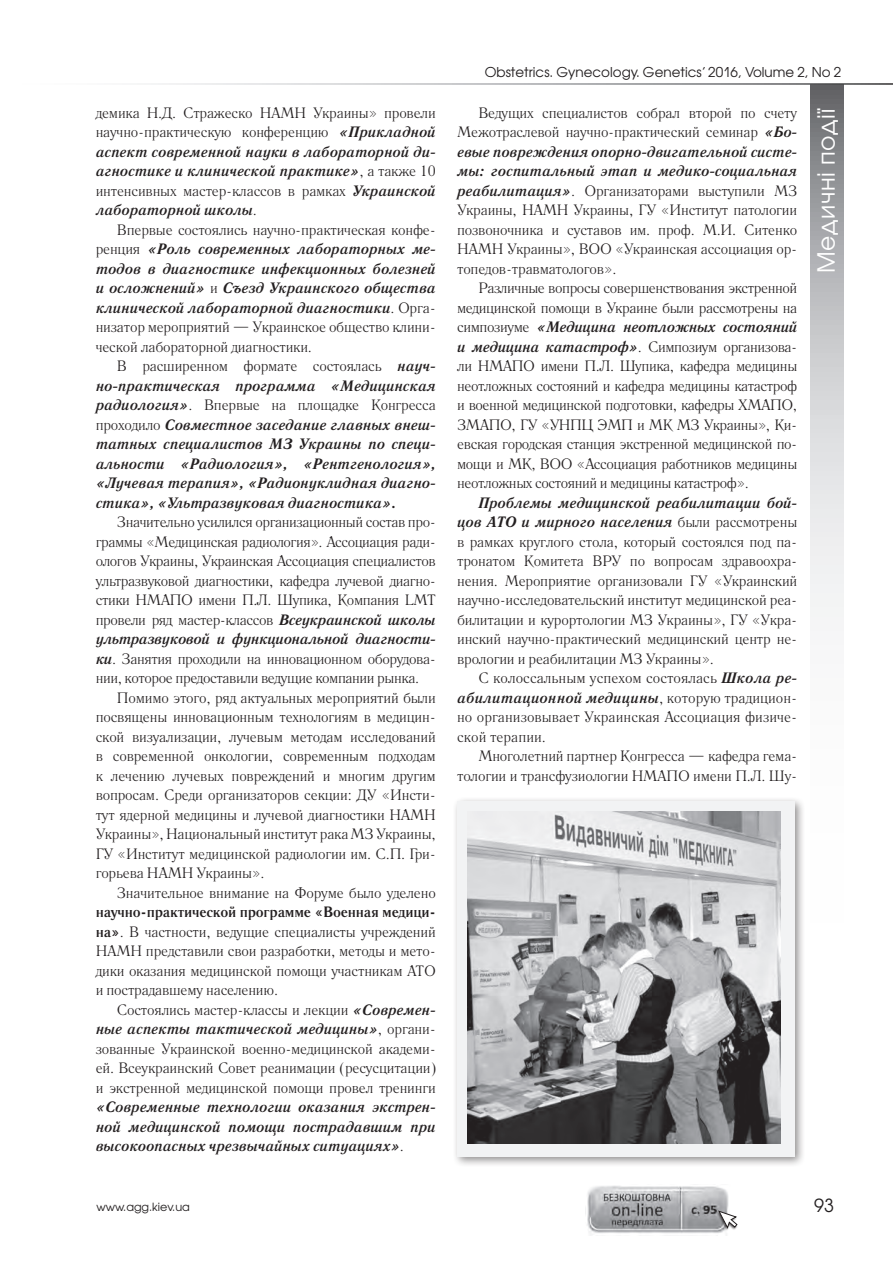
<style>
.page{position:relative;width:893px;height:1263px;background:#fff}
.page>*{position:absolute;margin:0;border:0;box-sizing:border-box;transform-origin:0 0}
.t1{font:23.55px "Avant Garde Gothic C";letter-spacing:.03em;color:#fff}
.t2{font:18px "Avant Garde Gothic C";color:#231f20}
.t3{font:15px/19.5px "Literaturnaya C";letter-spacing:-.015em;color:#231f20;text-align:justify}
.t4{font:italic 700 15px/19.5px "Literaturnaya C";letter-spacing:-.015em;color:#231f20;text-align:justify}
.t5{font:13.5px "Avant Garde Gothic C";color:#231f20}
.t6{font:11.25px "Avant Garde Gothic C";color:#231f20}
.s1{font-weight:700;font-style:italic}
.s2{font-weight:400;font-style:normal}
.s3{font-weight:700}
</style>
<div class="page">
<svg style="left:811px;top:85px;width:32px;height:532px;background:#c0c1c3"></svg>
<img style="left:585px;top:1185px;width:144px;height:50px">
<div style="left:716px;top:1210px;width:22px;height:20px;background:#231f20;opacity:.75"></div>
<svg style="left:718px;top:1210px;width:19px;height:18px"></svg>
<div style="left:452px;top:796px;width:354px;height:372px;background:#231f20;opacity:.5"></div>
<div style="left:457px;top:801px;width:338px;height:356px;background:#f2f3f4"></div>
<img style="left:468px;top:812px;width:312px;height:332px">
<p class="t3" style="left:96px;top:103px;width:342px">демика Н.Д. Стражеско НАМН Украины» провели научно- практическую конференцию <span class="s1">«Прикладной аспект современной науки в лабораторной ди&shy;агностике и клинической практике»</span>, а также 10 интенсивных мастер- классов в рамках <span class="s1">Украинской лабораторной школы</span>.</p>
<p class="t4" style="left:96px;top:220px;width:342px;text-indent:21px"><span class="s2">Впервые состоялись научно- практическая конфе&shy;ренция</span> «Роль современных лабораторных ме&shy;тодов в диагностике инфекционных болезней и осложнений» <span class="s2">и</span> Съезд Украинского общества клинической лабораторной диагностики<span class="s2">. Орга&shy;низатор мероприятий — Украинское общество клини&shy;ческой лабораторной диагностики.</span></p>
<p class="t4" style="left:96px;top:357px;width:342px;text-indent:21px"><span class="s2">В расширенном формате состоялась</span> науч&shy;но-практическая программа «Медицинская радиология»<span class="s2">. Впервые на площадке Конгресса проходило</span> Совместное заседание главных внеш&shy;татных специалистов МЗ Украины по специ&shy;альности «Радиология», «Рентгенология», «Лучевая терапия», «Радионуклидная диагно&shy;стика», «Ультразвуковая диагностика».</p>
<p class="t3" style="left:96px;top:512px;width:342px;text-indent:21px">Значительно усилился организационный состав про&shy;граммы «Медицинская радиология». Ассоциация ради&shy;ологов Украины, Украинская Ассоциация специалистов ультразвуковой диагностики, кафедра лучевой диагно&shy;стики НМАПО имени П.Л. Шупика, Компания LMT провели ряд мастер- классов <span class="s1">Всеукраинской школы ультразвуковой и функциональной диагности&shy;ки</span>. Занятия проходили на инновационном оборудова&shy;нии, которое предоставили ведущие компании рынка.</p>
<p class="t3" style="left:96px;top:688px;width:342px;text-indent:21px">Помимо этого, ряд актуальных мероприятий были посвящены инновационным технологиям в медицин&shy;ской визуализации, лучевым методам исследований в современной онкологии, современным подходам к лечению лучевых повреждений и многим другим вопросам. Среди организаторов секции: ДУ «Инсти&shy;тут ядерной медицины и лучевой диагностики НАМН Украины», Национальный институт рака МЗ Украины, ГУ «Институт медицинской радиологии им. С.П. Гри&shy;горьева НАМН Украины».</p>
<p class="t3" style="left:117px;top:883px;width:320px">Значительное внимание на Форуме было уделено</p>
<p class="t3" style="left:96px;top:902px;width:342px"><span class="s3">научно-практической программе «Военная медици&shy;на»</span>. В частности, ведущие специалисты учреждений НАМН представили свои разработки, методы и мето&shy;дики оказания медицинской помощи участникам АТО и пострадавшему населению.</p>
<p class="t3" style="left:96px;top:1000px;width:342px;text-indent:21px">Состоялись мастер- классы и лекции <span class="s1">«Современ&shy;ные аспекты тактической медицины»</span>, органи&shy;зованные Украинской военно- медицинской академи&shy;ей. Всеукраинский Совет реанимации (ресусцитации) и экстренной медицинской помощи провел тренинги</p>
<p class="t4" style="left:96px;top:1098px;width:342px">«Современные технологии оказания экстрен&shy;ной медицинской помощи пострадавшим при высокоопасных чрезвычайных ситуациях»<span class="s2">.</span></p>
<p class="t6" style="left:97px;top:1200px;width:95px">www.agg.kiev.ua</p>
<p class="t5" style="left:485px;top:64px;width:358px">Obstetrics. Gynecology. Genetics’2016, Volume 2, No 2</p>
<p class="t3" style="left:457px;top:103px;width:342px;text-indent:21px">Ведущих специалистов собрал второй по счету Межотраслевой научно- практический семинар <span class="s1">«Бо&shy;евые повреждения опорно-двигательной систе&shy;мы: госпитальный этап и медико-социальная реабилитация»</span>. Организаторами выступили МЗ Украины, НАМН Украины, ГУ «Институт патологии позвоночника и суставов им. проф. М.И. Ситенко НАМН Украины», ВОО «Украинская ассоциация ор&shy;топедов- травматологов».</p>
<p class="t3" style="left:457px;top:278px;width:342px;text-indent:21px">Различные вопросы совершенствования экстренной медицинской помощи в Украине были рассмотрены на симпозиуме <span class="s1">«Медицина неотложных состояний и медицина катастроф»</span>. Симпозиум организова&shy;ли НМАПО имени П.Л. Шупика, кафедра медицины неотложных состояний и кафедра медицины катастроф и военной медицинской подготовки, кафедры ХМАПО, ЗМАПО, ГУ «УНПЦ ЭМП и МК МЗ Украины», Ки&shy;евская городская станция экстренной медицинской по&shy;мощи и МК, ВОО «Ассоциация работников медицины неотложных состояний и медицины катастроф».</p>
<p class="t3" style="left:457px;top:493px;width:342px;text-indent:21px"><span class="s1">Проблемы медицинской реабилитации бой&shy;цов АТО и мирного населения</span> были рассмотрены в рамках круглого стола, который состоялся под па&shy;тронатом Комитета ВРУ по вопросам здравоохра&shy;нения. Мероприятие организовали ГУ «Украинский научно- исследовательский институт медицинской реа&shy;билитации и курортологии МЗ Украины», ГУ «Укра&shy;инский научно- практический медицинский центр не&shy;врологии и реабилитации МЗ Украины».</p>
<p class="t3" style="left:457px;top:668px;width:342px;text-indent:21px">С колоссальным успехом состоялась <span class="s1">Школа ре&shy;абилитационной медицины</span>, которую традицион&shy;но организовывает Украинская Ассоциация физиче&shy;ской терапии.</p>
<p class="t3" style="left:457px;top:746px;width:342px;text-align:right">Многолетний партнер Конгресса — кафедра гема&shy;тологии и трансфузиологии НМАПО имени П.Л. Шу-</p>
<h1 class="t1" style="left:812px;top:273px;width:167px;rotate:-90deg">Медичні події</h1>
<p class="t2" style="left:814px;top:1195px;width:21px">93</p>
</div>
